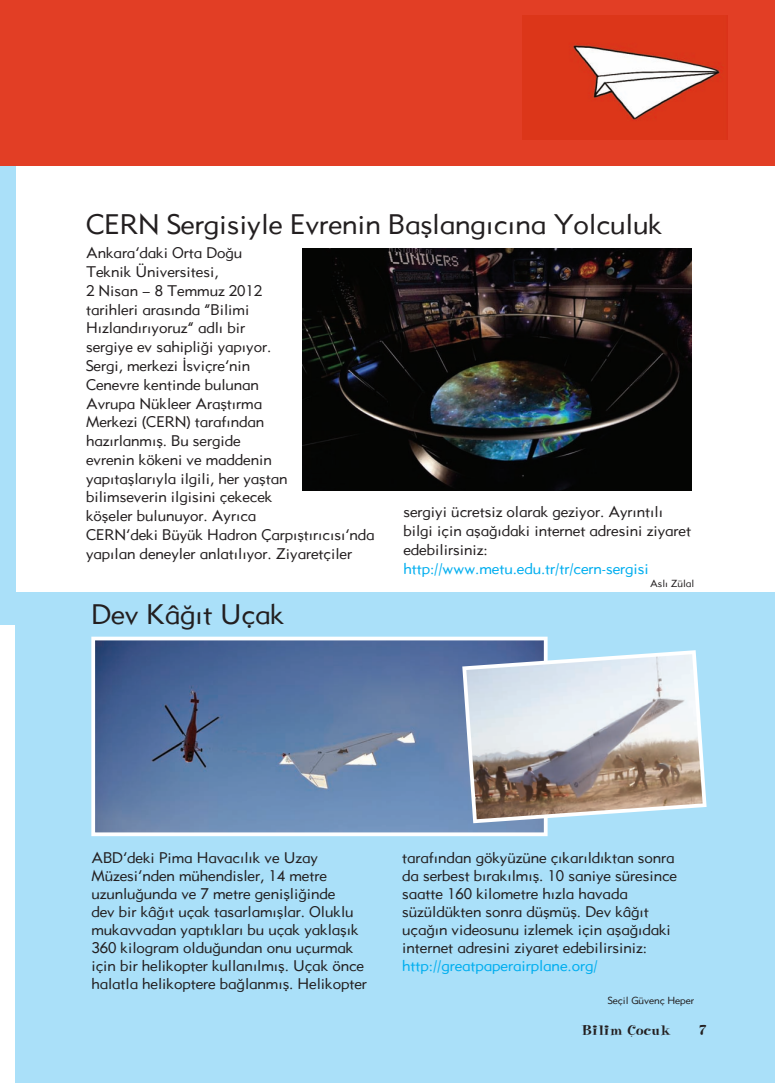
<style>
.page{position:relative;width:775px;height:1083px;background:#fff}
.page>*{position:absolute;margin:0;border:0;box-sizing:border-box;transform-origin:0 0}
.t1{font:500 27.5px "Gothic";color:#231f20}
.t2{font:500 15px/18.8px "Gothic";color:#231f20}
.t3{font:500 15px "Gothic";color:#00aeef}
.t4{font:500 15px "Naturel";color:#231f20}
.t5{font:500 10px "Gothic";color:#231f20}
</style>
<div class="page">
<div style="left:0;top:15px;width:15px;height:610px;background:#aae0f9"></div>
<div style="left:15px;top:593px;width:760px;height:490px;background:#aae0f9"></div>
<img style="left:302px;top:249px;width:389px;height:242px">
<svg style="left:91px;top:637px;width:456px;height:199px;background:#6580aa"></svg>
<svg style="left:462px;top:650px;width:244px;height:173px;background:#bbbcbe"></svg>
<div style="left:0;top:1px;width:774px;height:165px;background:#e23e25"></div>
<img style="left:522px;top:15px;width:205px;height:124px">
<h1 class="t1" style="left:86px;top:206px;width:577px">CERN Sergisiyle Evrenin Başlangıcına Yolculuk</h1>
<p class="t2" style="left:86px;top:243px;width:290px">Ankara’daki Orta Doğu<br>Teknik Üniversitesi,<br>2 Nisan – 8 Temmuz 2012<br>tarihleri arasında “Bilimi<br>Hızlandırıyoruz” adlı bir<br>sergiye ev sahipliği yapıyor.<br>Sergi, merkezi İsviçre’nin<br>Cenevre kentinde bulunan<br>Avrupa Nükleer Araştırma<br>Merkezi (CERN) tarafından<br>hazırlanmış. Bu sergide<br>evrenin kökeni ve maddenin<br>yapıtaşlarıyla ilgili, her yaştan<br>bilimseverin ilgisini çekecek<br>köşeler bulunuyor. Ayrıca<br>CERN’deki Büyük Hadron Çarpıştırıcısı’nda yapılan deneyler anlatılıyor. Ziyaretçiler</p>
<h1 class="t1" style="left:91px;top:596px;width:194px">Dev Kâğıt Uçak</h1>
<p class="t2" style="left:403px;top:502px;width:289px">sergiyi ücretsiz olarak geziyor. Ayrıntılı bilgi için aşağıdaki internet adresini ziyaret edebilirsiniz:</p>
<p class="t3" style="left:403px;top:558px;width:247px">http://www.metu.edu.tr/tr/cern-sergisi</p>
<p class="t5" style="left:650px;top:577px;width:46px">Aslı Zülal</p>
<p class="t2" style="left:91px;top:848px;width:277px;line-height:18px">ABD’deki Pima Havacılık ve Uzay Müzesi’nden mühendisler, 14 metre uzunluğunda ve 7 metre genişliğinde<br>dev bir kâğıt uçak tasarlamışlar. Oluklu mukavvadan yaptıkları bu uçak yaklaşık 360 kilogram olduğundan onu uçurmak için bir helikopter kullanılmış. Uçak önce halatla helikoptere bağlanmış. Helikopter</p>
<p class="t2" style="left:402px;top:848px;width:276px;line-height:18px">tarafından gökyüzüne çıkarıldıktan sonra da serbest bırakılmış. 10 saniye süresince saatte 160 kilometre hızla havada süzüldükten sonra düşmüş. Dev kâğıt uçağın videosunu izlemek için aşağıdaki internet adresini ziyaret edebilirsiniz:</p>
<p class="t3" style="left:402px;top:955px;width:197px">http://greatpaperairplane.org/</p>
<p class="t5" style="left:608px;top:993px;width:88px">Seçil Güvenç Heper</p>
<p class="t4" style="left:581px;top:1022px;width:91px">Bilim Çocuk</p>
<p class="t4" style="left:699px;top:1022px;width:9px">7</p>
</div>
